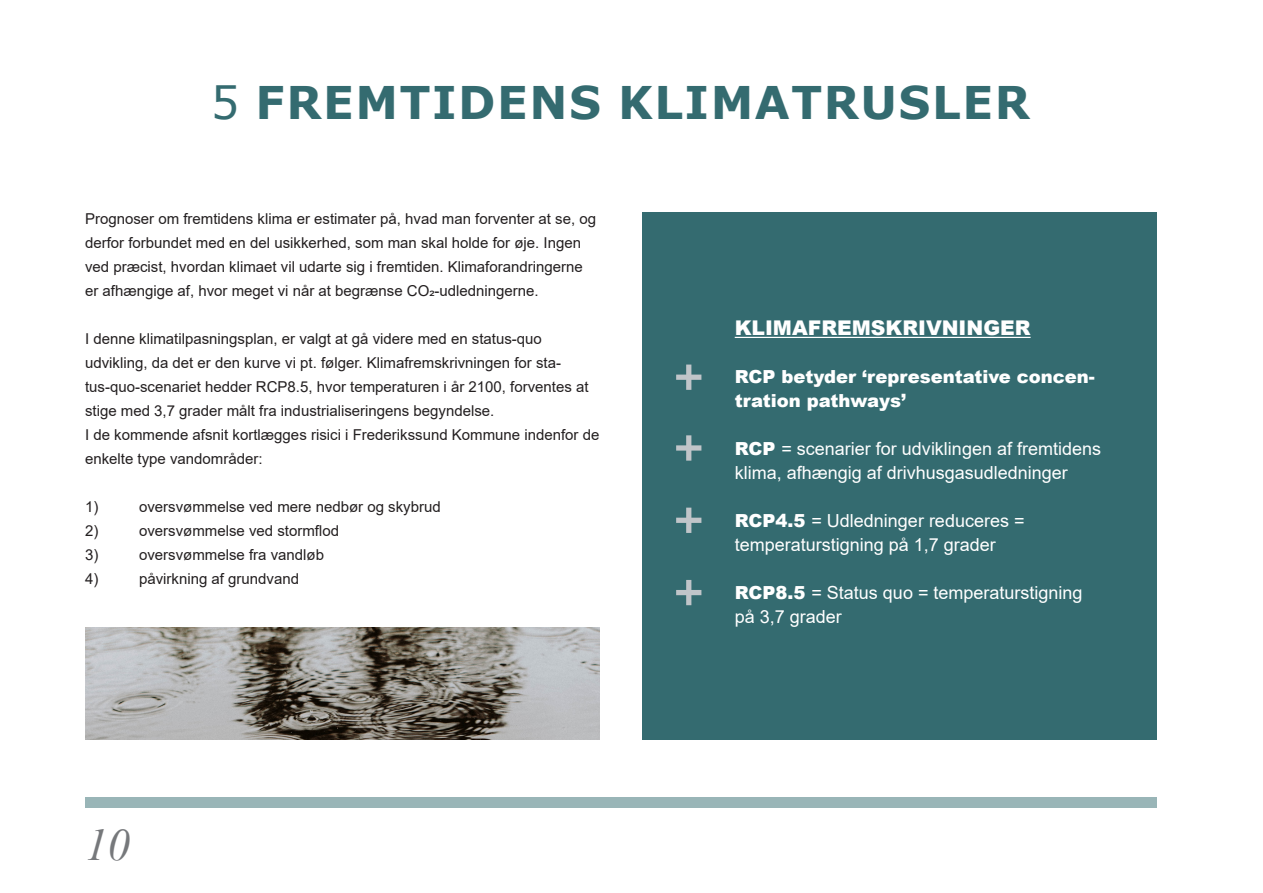
<style>
.page{position:relative;width:1263px;height:893px;background:#fff}
.page>*{position:absolute;margin:0;border:0;box-sizing:border-box;transform-origin:0 0}
.Hovedoverskrifter{font:700 45px "Verdana";letter-spacing:.035em;color:#346b70}
.t1{font:italic 45px "Times New Roman";color:#76787b}
.Brødtekst{font:900 20.25px "Arial";color:#fff}
.Brødtekst-2{font:18px/24px "Arial";color:#fff}
.Brødtekst-3{font:900 18px/24px "Arial";color:#fff}
.Brødtekst-4{font:15px/24px "Arial";color:#231f20}
.s1{font-weight:400}
.s2{font-weight:900}
</style>
<div class="page">
<div style="left:642px;top:213px;width:515px;height:527px;background:#346b70"></div>
<img style="left:85px;top:627px;width:515px;height:113px">
<div style="left:85px;top:797px;width:1072px;height:11px;background:#99b5b7"></div>
<hr style="left:735px;top:337px;width:295px;height:1px;background:#fff">
<div style="left:686px;top:365px;width:5px;height:25px;background:#c0c5c9"></div>
<div style="left:676px;top:375px;width:25px;height:5px;background:#c0c5c9"></div>
<div style="left:686px;top:435px;width:5px;height:26px;background:#c0c5c9"></div>
<div style="left:676px;top:445px;width:25px;height:6px;background:#c0c5c9"></div>
<div style="left:686px;top:508px;width:5px;height:25px;background:#c0c5c9"></div>
<div style="left:676px;top:518px;width:25px;height:5px;background:#c0c5c9"></div>
<div style="left:686px;top:580px;width:5px;height:25px;background:#c0c5c9"></div>
<div style="left:676px;top:590px;width:25px;height:5px;background:#c0c5c9"></div>
<p class="Hovedoverskrifter" style="left:211px;top:71px;width:821px"><span class="s1">5</span> FREMTIDENS KLIMATRUSLER</p>
<p class="Brødtekst-4" style="left:85px;top:206px;width:513px">Prognoser om fremtidens klima er estimater på, hvad man forventer at se, og derfor forbundet med en del usikkerhed, som man skal holde for øje. Ingen ved præcist, hvordan klimaet vil udarte sig i fremtiden. Klimaforandringerne er afhængige af, hvor meget vi når at begrænse CO2-udledningerne.</p>
<p class="Brødtekst-4" style="left:85px;top:326px;width:505px">I denne klimatilpasningsplan, er valgt at gå videre med en status-quo udvikling, da det er den kurve vi pt. følger. Klimafremskrivningen for sta&shy;tus-quo-scenariet hedder RCP8.5, hvor temperaturen i år 2100, forventes at stige med 3,7 grader målt fra industrialiseringens begyndelse.</p>
<p class="Brødtekst-4" style="left:85px;top:422px;width:516px">I de kommende afsnit kortlægges risici i Frederikssund Kommune indenfor de enkelte type vandområder:</p>
<p class="Brødtekst-4" style="left:85px;top:494px;width:15px">1)</p>
<p class="Brødtekst-4" style="left:139px;top:494px;width:303px">oversvømmelse ved mere nedbør og skybrud</p>
<p class="Brødtekst-4" style="left:85px;top:518px;width:15px">2)</p>
<p class="Brødtekst-4" style="left:139px;top:518px;width:202px">oversvømmelse ved stormflod</p>
<p class="Brødtekst-4" style="left:85px;top:542px;width:15px">3)</p>
<p class="Brødtekst-4" style="left:139px;top:542px;width:187px">oversvømmelse fra vandløb</p>
<p class="Brødtekst-4" style="left:85px;top:566px;width:15px">4)</p>
<p class="Brødtekst-4" style="left:139px;top:566px;width:162px">påvirkning af grundvand</p>
<h1 class="t1" style="left:85px;top:814px;width:46px">10</h1>
<p class="Brødtekst" style="left:735px;top:313px;width:297px">KLIMAFREMSKRIVNINGER</p>
<p class="Brødtekst-3" style="left:735px;top:364px;width:362px">RCP betyder ‘representative concen&shy;tration pathways’</p>
<p class="Brødtekst-2" style="left:735px;top:436px;width:368px"><span class="s2">RCP</span> = scenarier for udviklingen af fremtidens klima, afhængig af drivhusgasudledninger</p>
<p class="Brødtekst-2" style="left:735px;top:508px;width:291px"><span class="s2">RCP4.5</span> = Udledninger reduceres =</p>
<p class="Brødtekst-2" style="left:735px;top:532px;width:263px">temperaturstigning på 1,7 grader</p>
<p class="Brødtekst-2" style="left:735px;top:580px;width:349px"><span class="s2">RCP8.5</span> = Status quo = temperaturstigning</p>
<p class="Brødtekst-2" style="left:735px;top:604px;width:109px">på 3,7 grader</p>
</div>
